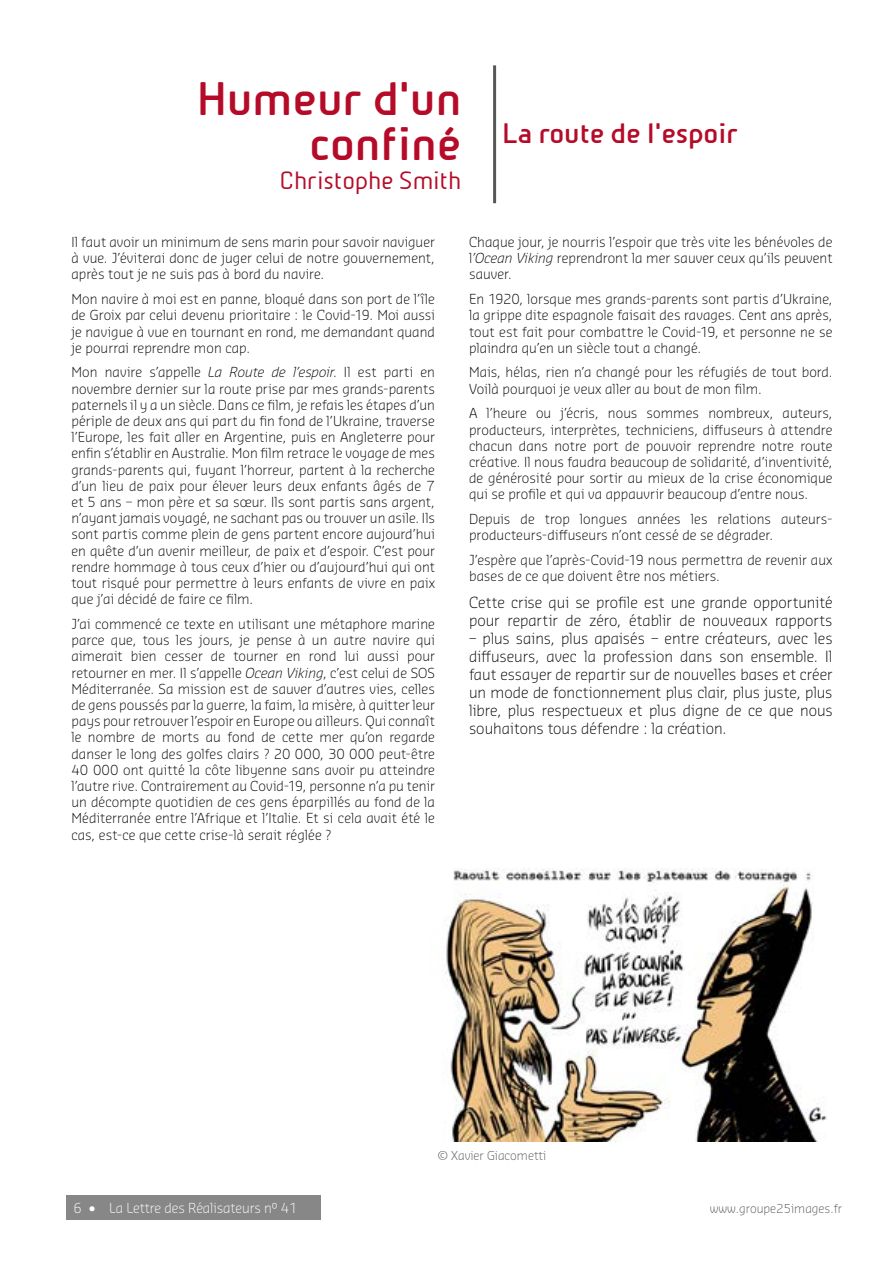
<style>
.page{position:relative;width:893px;height:1263px;background:#fff}
.page>*{position:absolute;margin:0;border:0;box-sizing:border-box;transform-origin:0 0}
.t1{font:700 45px/45px "Beta Sans";color:#b50b28;text-align:right}
.t2{font:700 27px "Beta Sans";color:#b50b28}
.t3{font:24px "Beta Sans";letter-spacing:-.005em;color:#b50b28}
.t4{font:300 15px/18px "Sansa Pro";color:#000}
.t5{font:300 13.5px/16.2px "Sansa Pro";letter-spacing:.005em;color:#000;text-align:justify}
.t6{font:300 13.5px "Sansa Pro";letter-spacing:-.01em;color:#fff}
.t7{font:300 12px "Sansa Pro";color:#575756}
.s1{font-style:italic}
</style>
<div class="page">
<div style="left:66px;top:1195px;width:255px;height:24px;background:#878787"></div>
<hr style="left:493px;top:65px;width:3px;height:138px;background:#575756">
<img style="left:445px;top:868px;width:382px;height:273px">
<h1 class="t1" style="left:197px;top:76px;width:266px">Humeur d'un confiné</h1>
<h3 class="t3" style="left:280px;top:166px;width:183px">Christophe Smith</h3>
<h2 class="t2" style="left:503px;top:118px;width:237px">La route de l'espoir</h2>
<p class="t5" style="left:71px;top:233px;width:365px">Il faut avoir un minimum de sens marin pour savoir naviguer à vue. J’éviterai donc de juger celui de notre gouvernement, après tout je ne suis pas à bord du navire.</p>
<p class="t5" style="left:71px;top:290px;width:365px">Mon navire à moi est en panne, bloqué dans son port de l’île de Groix par celui devenu prioritaire : le Covid-19. Moi aussi je navigue à vue en tournant en rond, me demandant quand je pourrai reprendre mon cap.</p>
<p class="t5" style="left:71px;top:364px;width:365px">Mon navire s’appelle <span class="s1">La Route de l’espoir</span>. Il est parti en novembre dernier sur la route prise par mes grands-parents paternels il y a un siècle. Dans ce film, je refais les étapes d’un périple de deux ans qui part du fin fond de l’Ukraine, traverse l’Europe, les fait aller en Argentine, puis en Angleterre pour enfin s’établir en Australie. Mon film retrace le voyage de mes grands-parents qui, fuyant l’horreur, partent à la recherche d’un lieu de paix pour élever leurs deux enfants âgés de 7 et 5 ans – mon père et sa sœur. Ils sont partis sans argent, n’ayant jamais voyagé, ne sachant pas ou trouver un asile. Ils sont partis comme plein de gens partent encore aujourd’hui en quête d’un avenir meilleur, de paix et d’espoir. C’est pour rendre hommage à tous ceux d’hier ou d’aujourd’hui qui ont tout risqué pour permettre à leurs enfants de vivre en paix que j’ai décidé de faire ce film.</p>
<p class="t5" style="left:71px;top:615px;width:365px">J’ai commencé ce texte en utilisant une métaphore marine parce que, tous les jours, je pense à un autre navire qui aimerait bien cesser de tourner en rond lui aussi pour retourner en mer. Il s’appelle <span class="s1">Ocean Viking</span>, c’est celui de SOS Méditerranée. Sa mission est de sauver d’autres vies, celles de gens poussés par la guerre, la faim, la misère, à quitter leur pays pour retrouver l’espoir en Europe ou ailleurs. Qui connaît le nombre de morts au fond de cette mer qu’on regarde danser le long des golfes clairs ? 20 000, 30 000 peut-être 40 000 ont quitté la côte libyenne sans avoir pu atteindre l’autre rive. Contrairement au Covid-19, personne n’a pu tenir un décompte quotidien de ces gens éparpillés au fond de la Méditerranée entre l’Afrique et l’Italie. Et si cela avait été le cas, est-ce que cette crise-là serait réglée ?</p>
<p class="t5" style="left:469px;top:233px;width:365px">Chaque jour, je nourris l’espoir que très vite les bénévoles de l<span class="s1">’Ocean Viking</span> reprendront la mer sauver ceux qu’ils peuvent sauver.</p>
<p class="t5" style="left:469px;top:290px;width:365px">En 1920, lorsque mes grands-parents sont partis d’Ukraine, la grippe dite espagnole faisait des ravages. Cent ans après, tout est fait pour combattre le Covid-19, et personne ne se plaindra qu’en un siècle tout a changé.</p>
<p class="t5" style="left:469px;top:364px;width:365px">Mais, hélas, rien n’a changé pour les réfugiés de tout bord.<br>Voilà pourquoi je veux aller au bout de mon film.</p>
<p class="t5" style="left:469px;top:405px;width:365px">A l’heure ou j’écris, nous sommes nombreux, auteurs, producteurs, interprètes, techniciens, diffuseurs à attendre chacun dans notre port de pouvoir reprendre notre route créative. Il nous faudra beaucoup de solidarité, d’inventivité, de générosité pour sortir au mieux de la crise économique qui se profile et qui va appauvrir beaucoup d’entre nous.</p>
<p class="t5" style="left:469px;top:510px;width:365px">Depuis de trop longues années les relations auteurs&shy;producteurs-diffuseurs n’ont cessé de se dégrader.</p>
<p class="t5" style="left:469px;top:551px;width:365px">J’espère que l’après-Covid-19 nous permettra de revenir aux bases de ce que doivent être nos métiers.</p>
<p class="t4" style="left:469px;top:592px;width:365px">Cette crise qui se profile est une grande opportunité pour repartir de zéro, établir de nouveaux rapports</p>
<p class="t4" style="left:469px;top:628px;width:365px;text-align:justify">– plus sains, plus apaisés – entre créateurs, avec les diffuseurs, avec la profession dans son ensemble. Il faut essayer de repartir sur de nouvelles bases et créer un mode de fonctionnement plus clair, plus juste, plus libre, plus respectueux et plus digne de ce que nous souhaitons tous défendre : la création.</p>
<p class="t7" style="left:438px;top:1147px;width:110px">© Xavier Giacometti</p>
<p class="t6" style="left:74px;top:1199px;width:225px">6 • La Lettre des Réalisateurs n° 41</p>
<p class="t7" style="left:710px;top:1200px;width:134px">www.groupe25images.fr</p>
</div>
